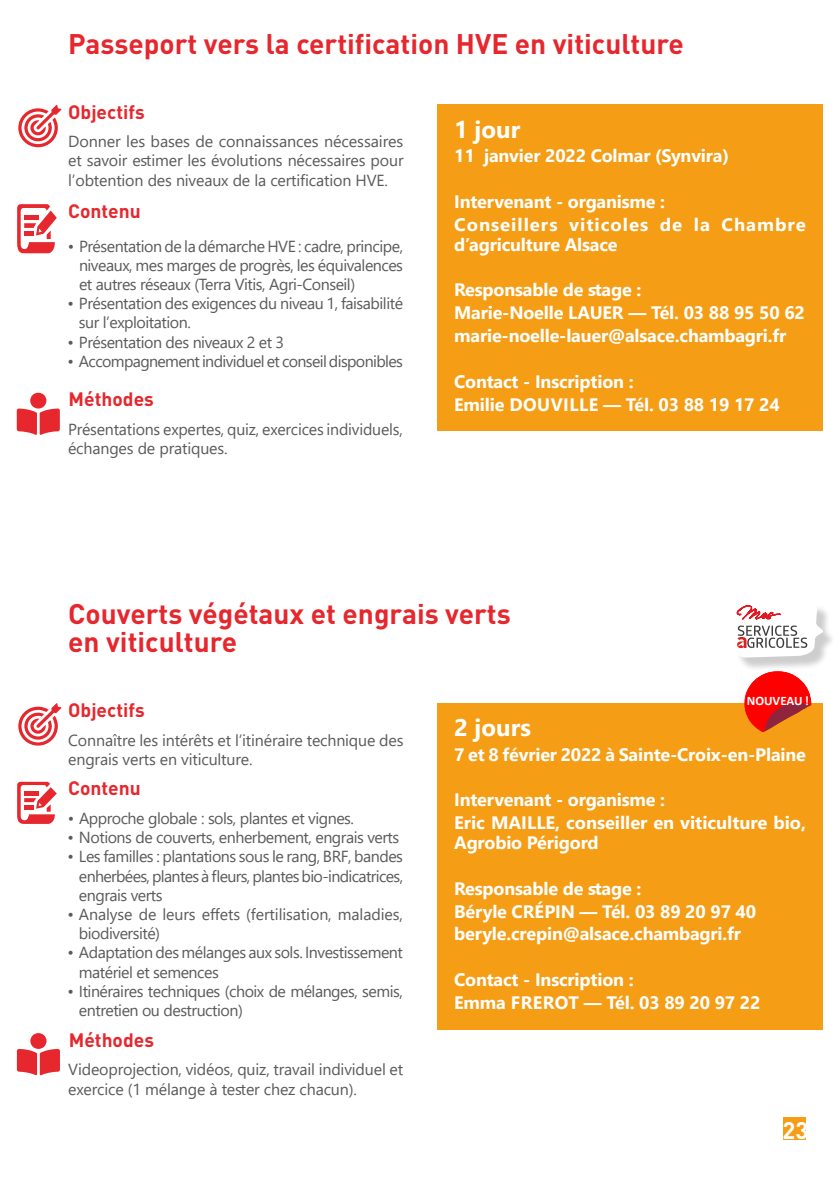
<style>
.page{position:relative;width:840px;height:1191px;background:#fff}
.page>*{position:absolute;margin:0;border:0;box-sizing:border-box;transform-origin:0 0}
.t1{font:700 28px/28.6px "DIN";color:#e6272d}
.t2{font:700 24px "Segoe UI";color:#fff}
.t3{font:700 23.8px "DIN";color:#fff}
.t4{font:700 19.2px "DIN";color:#e6272d}
.t5{font:700 18px/22.8px "Segoe UI";letter-spacing:-.01em;color:#fff}
.t6{font:700 18px/22.8px "Segoe UI";letter-spacing:.05em;color:#fff}
.t7{font:16px/19.2px "Segoe UI";letter-spacing:-.03em;color:#5a5a59}
.t8{font:16px/19.2px "Segoe UI";letter-spacing:-.01em;color:#5a5a59}
.t9{font:16px/19.2px "Segoe UI";letter-spacing:-.005em;color:#5a5a59}
.t10{font:700 13px "Calibri";letter-spacing:-.005em;color:#fff}
</style>
<div class="page">
<div style="left:783px;top:1117px;width:22px;height:23px;background:#f59d15"></div>
<svg style="left:18px;top:105px;width:44px;height:42px"></svg>
<svg style="left:17px;top:393px;width:43px;height:42px"></svg>
<svg style="left:17px;top:204px;width:40px;height:49px"></svg>
<div style="left:437px;top:105px;width:385px;height:326px;background:#f59d15"></div>
<svg style="left:18px;top:703px;width:44px;height:42px"></svg>
<svg style="left:17px;top:1033px;width:43px;height:42px"></svg>
<svg style="left:17px;top:782px;width:40px;height:42px"></svg>
<div style="left:437px;top:703px;width:385px;height:326px;background:#f59d15"></div>
<div style="left:735px;top:601px;width:100px;height:70px;background:#000;opacity:.2"></div>
<svg style="left:735px;top:601px;width:87px;height:57px"></svg>
<svg style="left:744px;top:671px;width:66px;height:61px"></svg>
<h1 class="t1" style="left:68px;top:28px;width:616px">Passeport vers la certification HVE en viticulture</h1>
<p class="t4" style="left:68px;top:99px;width:78px">Objectifs</p>
<p class="t7" style="left:68px;top:131px;width:336px;text-align:justify">Donner les bases de connaissances nécessaires et savoir estimer les évolutions nécessaires pour l’obtention des niveaux de la certification HVE.</p>
<p class="t4" style="left:68px;top:198px;width:74px">Contenu</p>
<p class="t7" style="left:79px;top:235px;width:325px;text-align:justify;text-indent:-11px">• Présentation de la démarche HVE : cadre, principe, niveaux, mes marges de progrès, les équivalences et autres réseaux (Terra Vitis, Agri-Conseil)</p>
<p class="t7" style="left:79px;top:292px;width:325px;text-indent:-11px">• Présentation des exigences du niveau 1, faisabilité sur l’exploitation.</p>
<p class="t7" style="left:68px;top:331px;width:218px">• Présentation des niveaux 2 et 3</p>
<p class="t7" style="left:68px;top:350px;width:336px">• Accompagnement individuel et conseil disponibles</p>
<p class="t4" style="left:69px;top:387px;width:87px">Méthodes</p>
<p class="t7" style="left:68px;top:418px;width:336px">Présentations expertes, quiz, exercices individuels, échanges de pratiques.</p>
<h2 class="t2" style="left:454px;top:106px;width:67px">1 jour</h2>
<p class="t5" style="left:454px;top:143px;width:276px">11 janvier 2022 Colmar (Synvira)</p>
<p class="t6" style="left:454px;top:189px;width:353px">Intervenant - organisme :<br>Conseillers viticoles de la Chambre</p>
<p class="t5" style="left:454px;top:231px;width:165px">d’agriculture Alsace</p>
<p class="t5" style="left:454px;top:277px;width:352px">Responsable de stage :<br>Marie-Noelle LAUER — Tél. 03 88 95 50 62 marie-noelle-lauer@alsace.chambagri.fr</p>
<p class="t5" style="left:454px;top:368px;width:327px">Contact - Inscription :<br>Emilie DOUVILLE — Tél. 03 88 19 17 24</p>
<h1 class="t1" style="left:68px;top:598px;width:444px">Couverts végétaux et engrais verts en viticulture</h1>
<p class="t4" style="left:68px;top:697px;width:78px">Objectifs</p>
<p class="t8" style="left:68px;top:729px;width:336px">Connaître les intérêts et l’itinéraire technique des engrais verts en viticulture.</p>
<p class="t4" style="left:68px;top:776px;width:74px">Contenu</p>
<p class="t7" style="left:68px;top:807px;width:288px">• Approche globale : sols, plantes et vignes.</p>
<p class="t7" style="left:68px;top:826px;width:333px">• Notions de couverts, enherbement, engrais verts</p>
<p class="t7" style="left:79px;top:845px;width:325px;text-align:justify;text-indent:-11px">• Les familles : plantations sous le rang, BRF, bandes enherbées, plantes à fleurs, plantes bio-indicatrices, engrais verts</p>
<p class="t9" style="left:79px;top:903px;width:325px;text-indent:-11px">• Analyse de leurs effets (fertilisation, maladies, biodiversité)</p>
<p class="t7" style="left:79px;top:941px;width:325px;text-indent:-11px">• Adaptation des mélanges aux sols. Investissement matériel et semences</p>
<p class="t7" style="left:79px;top:980px;width:325px;text-indent:-11px">• Itinéraires techniques (choix de mélanges, semis, entretien ou destruction)</p>
<p class="t4" style="left:69px;top:1027px;width:87px">Méthodes</p>
<p class="t8" style="left:68px;top:1058px;width:336px">Videoprojection, vidéos, quiz, travail individuel et exercice (1 mélange à tester chez chacun).</p>
<p class="t10" style="left:746px;top:692px;width:64px">NOUVEAU !</p>
<h2 class="t2" style="left:454px;top:705px;width:78px">2 jours</h2>
<p class="t5" style="left:454px;top:741px;width:353px">7 et 8 février 2022 à Sainte-Croix-en-Plaine</p>
<p class="t5" style="left:454px;top:787px;width:353px">Intervenant - organisme :<br>Eric MAILLE, conseiller en viticulture bio,</p>
<p class="t5" style="left:454px;top:830px;width:146px">Agrobio Périgord</p>
<p class="t5" style="left:454px;top:875px;width:303px">Responsable de stage :<br>Béryle CRÉPIN — Tél. 03 89 20 97 40 beryle.crepin@alsace.chambagri.fr</p>
<p class="t5" style="left:454px;top:967px;width:307px">Contact - Inscription :<br>Emma FREROT — Tél. 03 89 20 97 22</p>
<h3 class="t3" style="left:782px;top:1115px;width:27px">23</h3>
</div>
